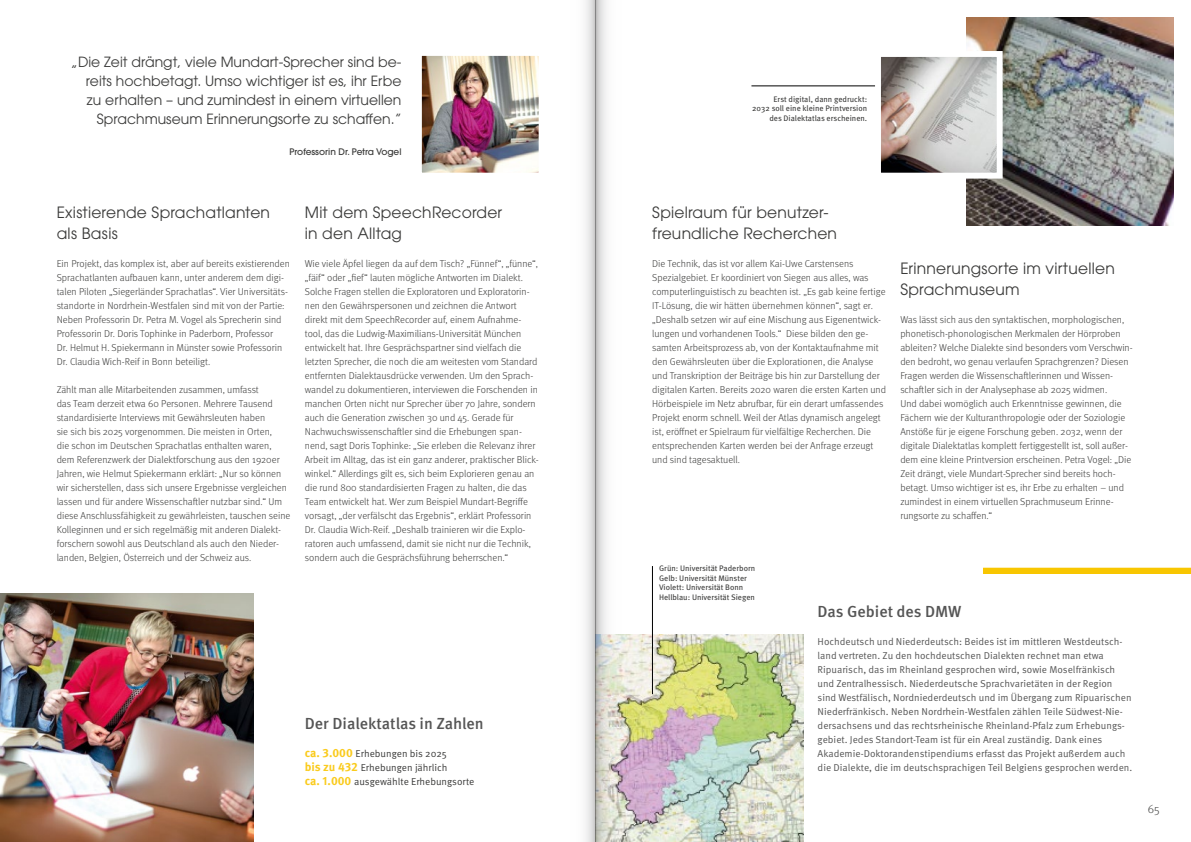
<style>
.page{position:relative;width:1191px;height:842px;background:#fff}
.page>*{position:absolute;margin:0;border:0;box-sizing:border-box;transform-origin:0 0}
.t1{font:500 16px "Meta Pro";color:#565656}
.t2{font:15.5px/21px "ITC Avant Garde Pro";letter-spacing:.015em;color:#3b3b3a}
.t3{font:14px/19px "ITC Avant Garde Pro";color:#3b3b3a;text-align:right}
.t4{font:300 12px "Meta Pro";color:#494948}
.t5{font:300 10px/14px "Meta Pro";color:#3b3b3a}
.t6{font:10px/14px "Meta Pro Norm";color:#565656}
.t7{font:10px/14px "Meta Pro Norm";color:#3b3b3a}
.t8{font:500 9px "ITC Avant Garde Pro";color:#3b3b3a}
.t9{font:8px/9.6px "Meta Pro";color:#3b3b3a;text-align:right}
.s1{font-family:"Meta Pro";font-weight:700;font-size:12px;color:#facb1d}
</style>
<div class="page">
<img style="left:966px;top:17px;width:208px;height:208px">
<img style="left:423px;top:57px;width:114px;height:114px">
<div style="left:413px;top:47px;width:134px;height:134px;border:9px solid #fff"></div>
<img style="left:0;top:594px;width:253px;height:248px">
<svg style="left:983px;top:568px;width:208px;height:6px"></svg>
<hr style="left:751px;top:86px;width:146px;height:1px;background:#000">
<img style="left:632px;top:634px;width:171px;height:208px">
<hr style="left:652px;top:566px;width:1px;height:128px;background:#000">
<img style="left:882px;top:58px;width:113px;height:114px">
<div style="left:875px;top:51px;width:127px;height:128px;border:6px solid #fff"></div>
<svg style="left:595px;top:0;width:37px;height:842px"></svg>
<svg style="left:585px;top:0;width:10px;height:842px"></svg>
<h3 class="t3" style="left:71px;top:52px;width:332px">„Die Zeit drängt, viele Mundart-Sprecher sind be&shy;reits hochbetagt. Umso wichtiger ist es, ihr Erbe zu erhalten – und zumindest in einem virtuellen Sprachmuseum Erinnerungsorte zu schaffen.”</h3>
<p class="t8" style="left:289px;top:146px;width:114px">Professorin Dr. Petra Vogel</p>
<h2 class="t2" style="left:57px;top:202px;width:215px">Existierende Sprachatlanten als Basis</h2>
<p class="t5" style="left:57px;top:256px;width:235px">Ein Projekt, das komplex ist, aber auf bereits existierenden Sprachatlanten aufbauen kann, unter anderem dem digi&shy;talen Piloten „Siegerländer Sprachatlas“. Vier Universitäts&shy;standorte in Nordrhein-Westfalen sind mit von der Partie:<br>Neben Professorin Dr. Petra M. Vogel als Sprecherin sind Professorin Dr. Doris Tophinke in Paderborn, Professor<br>Dr. Helmut H. Spiekermann in Münster sowie Professorin Dr. Claudia Wich-Reif in Bonn beteiligt.</p>
<p class="t5" style="left:57px;top:382px;width:235px">Zählt man alle Mitarbeitenden zusammen, umfasst<br>das Team derzeit etwa 60 Personen. Mehrere Tausend standardisierte Interviews mit Gewährsleuten haben<br>sie sich bis 2025 vorgenommen. Die meisten in Orten,<br>die schon im Deutschen Sprachatlas enthalten waren, dem Referenzwerk der Dialektforschung aus den 1920er Jahren, wie Helmut Spiekermann erklärt: „Nur so können wir sicherstellen, dass sich unsere Ergebnisse vergleichen lassen und für andere Wissenschaftler nutzbar sind.“ Um diese Anschlussfähigkeit zu gewährleisten, tauschen seine Kolleginnen und er sich regelmäßig mit anderen Dialekt&shy;forschern sowohl aus Deutschland als auch den Nieder&shy;landen, Belgien, Österreich und der Schweiz aus.</p>
<h2 class="t2" style="left:305px;top:202px;width:199px">Mit dem SpeechRecorder in den Alltag</h2>
<p class="t5" style="left:305px;top:256px;width:235px">Wie viele Äpfel liegen da auf dem Tisch? „Fünnef“, „fünne“, „fäif“ oder „fief“ lauten mögliche Antworten im Dialekt.<br>Solche Fragen stellen die Exploratoren und Exploratorin&shy;nen den Gewährspersonen und zeichnen die Antwort direkt mit dem SpeechRecorder auf, einem Aufnahme&shy;tool, das die Ludwig-Maximilians-Universität München entwickelt hat. Ihre Gesprächspartner sind vielfach die letzten Sprecher, die noch die am weitesten vom Standard entfernten Dialektausdrücke verwenden. Um den Sprach&shy;wandel zu dokumentieren, interviewen die Forschenden in manchen Orten nicht nur Sprecher über 70 Jahre, sondern auch die Generation zwischen 30 und 45. Gerade für Nachwuchswissenschaftler sind die Erhebungen span&shy;nend, sagt Doris Tophinke: „Sie erleben die Relevanz ihrer Arbeit im Alltag, das ist ein ganz anderer, praktischer Blick&shy;winkel.“ Allerdings gilt es, sich beim Explorieren genau an die rund 800 standardisierten Fragen zu halten, die das Team entwickelt hat. Wer zum Beispiel Mundart-Begriffe vorsagt, „der verfälscht das Ergebnis“, erklärt Professorin Dr. Claudia Wich-Reif. „Deshalb trainieren wir die Explo&shy;ratoren auch umfassend, damit sie nicht nur die Technik, sondern auch die Gesprächsführung beherrschen.“</p>
<h1 class="t1" style="left:305px;top:711px;width:180px">Der Dialektatlas in Zahlen</h1>
<p class="t7" style="left:305px;top:746px;width:171px"><span class="s1">ca. 3.000</span> Erhebungen bis 2025<br><span class="s1">bis zu 432</span> Erhebungen jährlich<br><span class="s1">ca. 1.000</span> ausgewählte Erhebungsorte</p>
<p class="t9" style="left:752px;top:93px;width:116px">Erst digital, dann gedruckt:<br>2032 soll eine kleine Printversion des Dialektatlas erscheinen.</p>
<h2 class="t2" style="left:652px;top:202px;width:186px">Spielraum für benutzer&shy;freundliche Recherchen</h2>
<p class="t5" style="left:652px;top:256px;width:235px">Die Technik, das ist vor allem Kai-Uwe Carstensens Spezialgebiet. Er koordiniert von Siegen aus alles, was computerlinguistisch zu beachten ist. „Es gab keine fertige IT-Lösung, die wir hätten übernehmen können“, sagt er. „Deshalb setzen wir auf eine Mischung aus Eigenentwick&shy;lungen und vorhandenen Tools.“ Diese bilden den ge&shy;samten Arbeitsprozess ab, von der Kontaktaufnahme mit den Gewährsleuten über die Explorationen, die Analyse und Transkription der Beiträge bis hin zur Darstellung der digitalen Karten. Bereits 2020 waren die ersten Karten und Hörbeispiele im Netz abrufbar, für ein derart umfassendes Projekt enorm schnell. Weil der Atlas dynamisch angelegt ist, eröffnet er Spielraum für vielfältige Recherchen. Die entsprechenden Karten werden bei der Anfrage erzeugt und sind tagesaktuell.</p>
<h2 class="t2" style="left:900px;top:258px;width:216px">Erinnerungsorte im virtuellen<br>Sprachmuseum</h2>
<p class="t5" style="left:900px;top:312px;width:234px">Was lässt sich aus den syntaktischen, morphologischen, phonetisch-phonologischen Merkmalen der Hörproben ableiten? Welche Dialekte sind besonders vom Verschwin&shy;den bedroht, wo genau verlaufen Sprachgrenzen? Diesen Fragen werden die Wissenschaftlerinnen und Wissen&shy;schaftler sich in der Analysephase ab 2025 widmen.<br>Und dabei womöglich auch Erkenntnisse gewinnen, die Fächern wie der Kulturanthropologie oder der Soziologie Anstöße für je eigene Forschung geben. 2032, wenn der digitale Dialektatlas komplett fertiggestellt ist, soll außer&shy;dem eine kleine Printversion erscheinen. Petra Vogel: „Die Zeit drängt, viele Mundart-Sprecher sind bereits hoch&shy;betagt. Umso wichtiger ist es, ihr Erbe zu erhalten – und zumindest in einem virtuellen Sprachmuseum Erinne&shy;rungsorte zu schaffen.“</p>
<p class="t9" style="left:659px;top:563px;width:98px;text-align:left">Grün: Universität Paderborn<br>Gelb: Universität Münster<br>Violett: Universität Bonn<br>Hellblau: Universität Siegen</p>
<h1 class="t1" style="left:817px;top:599px;width:145px">Das Gebiet des DMW</h1>
<p class="t6" style="left:817px;top:634px;width:316px">Hochdeutsch und Niederdeutsch: Beides ist im mittleren Westdeutsch&shy;land vertreten. Zu den hochdeutschen Dialekten rechnet man etwa Ripuarisch, das im Rheinland gesprochen wird, sowie Moselfränkisch und Zentralhessisch. Niederdeutsche Sprachvarietäten in der Region sind Westfälisch, Nordniederdeutsch und im Übergang zum Ripuarischen Niederfränkisch. Neben Nordrhein-Westfalen zählen Teile Südwest-Nie&shy;dersachsens und das rechtsrheinische Rheinland-Pfalz zum Erhebungs&shy;gebiet. Jedes Standort-Team ist für ein Areal zuständig. Dank eines Akademie-Doktorandenstipendiums erfasst das Projekt außerdem auch die Dialekte, die im deutschsprachigen Teil Belgiens gesprochen werden.</p>
<p class="t4" style="left:1147px;top:800px;width:13px">65</p>
</div>
